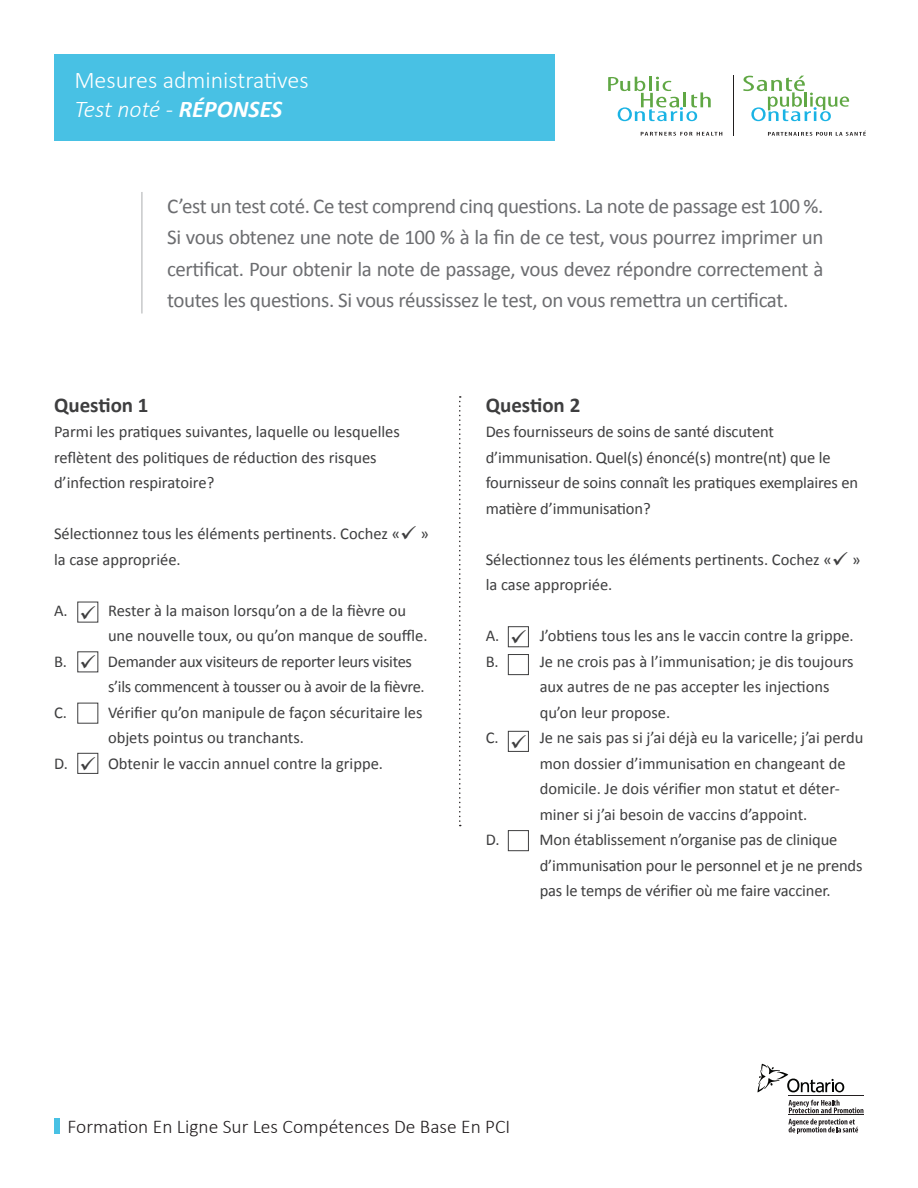
<style>
.page{position:relative;width:918px;height:1188px;background:#fff}
.page>*{position:absolute;margin:0;border:0;box-sizing:border-box;transform-origin:0 0}
.t1{font:300 24px "Calibri";color:#fff}
.t2{font:italic 300 24px "Calibri";letter-spacing:-.005em;color:#fff}
.t3{font:21px/31.5px "Calibri";letter-spacing:-.02em;color:#6c6d70;text-align:justify}
.t4{font:700 21px "Calibri";color:#3e3e3f}
.t5{font:300 19.5px "Calibri";color:#231f20}
.t6{font:16.5px/25.5px "Calibri";color:#3e3e3f}
.t7{font:16.5px/25.5px "Calibri";letter-spacing:-.02em;color:#3e3e3f}
.s1{font-weight:700}
</style>
<div class="page">
<div style="left:54px;top:54px;width:500px;height:87px;background:#48c1e4"></div>
<svg style="left:608px;top:77px;width:103px;height:44px"></svg>
<hr style="left:733px;top:75px;width:1px;height:61px;background:#211e1e">
<svg style="left:743px;top:76px;width:106px;height:45px"></svg>
<svg style="left:768px;top:131px;width:98px;height:5px"></svg>
<svg style="left:641px;top:132px;width:81px;height:4px"></svg>
<svg style="left:788px;top:1100px;width:75px;height:13px"></svg>
<hr style="left:788px;top:1095px;width:76px;height:1px;background:#231f20">
<svg style="left:788px;top:1119px;width:70px;height:15px"></svg>
<hr style="left:788px;top:1114px;width:76px;height:1px;background:#231f20">
<svg style="left:758px;top:1064px;width:86px;height:28px"></svg>
<div style="left:54px;top:1119px;width:5px;height:15px;background:#48c1e4"></div>
<hr style="left:141px;top:192px;width:2px;height:122px;background:#c7c8ca">
<svg style="left:459px;top:396px;width:2px;height:430px"></svg>
<div style="left:77px;top:602px;width:21px;height:21px;border:1px solid #3e3e3f"></div>
<div style="left:508px;top:626px;width:21px;height:21px;border:1px solid #3e3e3f"></div>
<div style="left:508px;top:654px;width:21px;height:21px;border:1px solid #3e3e3f"></div>
<div style="left:508px;top:731px;width:21px;height:21px;border:1px solid #3e3e3f"></div>
<div style="left:508px;top:830px;width:21px;height:21px;border:1px solid #3e3e3f"></div>
<div style="left:77px;top:651px;width:21px;height:21px;border:1px solid #3e3e3f"></div>
<div style="left:77px;top:703px;width:21px;height:21px;border:1px solid #3e3e3f"></div>
<div style="left:77px;top:753px;width:21px;height:21px;border:1px solid #3e3e3f"></div>
<p class="t1" style="left:74px;top:65px;width:236px">Mesures administratives</p>
<p class="t2" style="left:74px;top:94px;width:209px">Test noté - <span class="s1">RÉPONSES</span></p>
<p class="t3" style="left:167px;top:190px;width:658px">C’est un test coté. Ce test comprend cinq questions. La note de passage est 100 %.<br>Si vous obtenez une note de 100 % à la fin de ce test, vous pourrez imprimer un certificat. Pour obtenir la note de passage, vous devez répondre correctement à toutes les questions. Si vous réussissez le test, on vous remettra un certificat.</p>
<p class="t4" style="left:54px;top:392px;width:96px">Question 1</p>
<p class="t6" style="left:54px;top:419px;width:347px">Parmi les pratiques suivantes, laquelle ou lesquelles reflètent des politiques de réduction des risques d’infection respiratoire?</p>
<p class="t6" style="left:54px;top:521px;width:376px">Sélectionnez tous les éléments pertinents. Cochez «✓ » la case appropriée.</p>
<p class="t6" style="left:54px;top:598px;width:15px">A.</p>
<p class="t6" style="left:108px;top:598px;width:321px">Rester à la maison lorsqu’on a de la fièvre ou une nouvelle toux, ou qu’on manque de souffle.</p>
<p class="t6" style="left:54px;top:649px;width:15px">B.</p>
<p class="t7" style="left:108px;top:649px;width:318px">Demander aux visiteurs de reporter leurs visites s’ils commencent à tousser ou à avoir de la fièvre.</p>
<p class="t6" style="left:54px;top:700px;width:14px">C.</p>
<p class="t6" style="left:108px;top:700px;width:316px">Vérifier qu’on manipule de façon sécuritaire les objets pointus ou tranchants.</p>
<p class="t6" style="left:54px;top:751px;width:15px">D.</p>
<p class="t6" style="left:108px;top:751px;width:277px">Obtenir le vaccin annuel contre la grippe.</p>
<p class="t4" style="left:486px;top:392px;width:96px">Question 2</p>
<p class="t6" style="left:486px;top:419px;width:374px">Des fournisseurs de soins de santé discutent d’immunisation. Quel(s) énoncé(s) montre(nt) que le fournisseur de soins connaît les pratiques exemplaires en matière d’immunisation?</p>
<p class="t6" style="left:486px;top:547px;width:376px">Sélectionnez tous les éléments pertinents. Cochez «✓ » la case appropriée.</p>
<p class="t6" style="left:486px;top:623px;width:15px">A.</p>
<p class="t6" style="left:540px;top:623px;width:316px">J’obtiens tous les ans le vaccin contre la grippe.</p>
<p class="t6" style="left:486px;top:649px;width:15px">B.</p>
<p class="t6" style="left:540px;top:649px;width:315px">Je ne crois pas à l’immunisation; je dis toujours aux autres de ne pas accepter les injections qu’on leur propose.</p>
<p class="t6" style="left:486px;top:725px;width:14px">C.</p>
<p class="t6" style="left:540px;top:725px;width:325px">Je ne sais pas si j’ai déjà eu la varicelle; j’ai perdu mon dossier d’immunisation en changeant de domicile. Je dois vérifier mon statut et déter&shy;miner si j’ai besoin de vaccins d’appoint.</p>
<p class="t6" style="left:486px;top:827px;width:15px">D.</p>
<p class="t6" style="left:540px;top:827px;width:324px">Mon établissement n’organise pas de clinique d’immunisation pour le personnel et je ne prends pas le temps de vérifier où me faire vacciner.</p>
<p class="t5" style="left:68px;top:1114px;width:444px">Formation En Ligne Sur Les Compétences De Base En PCI</p>
</div>
